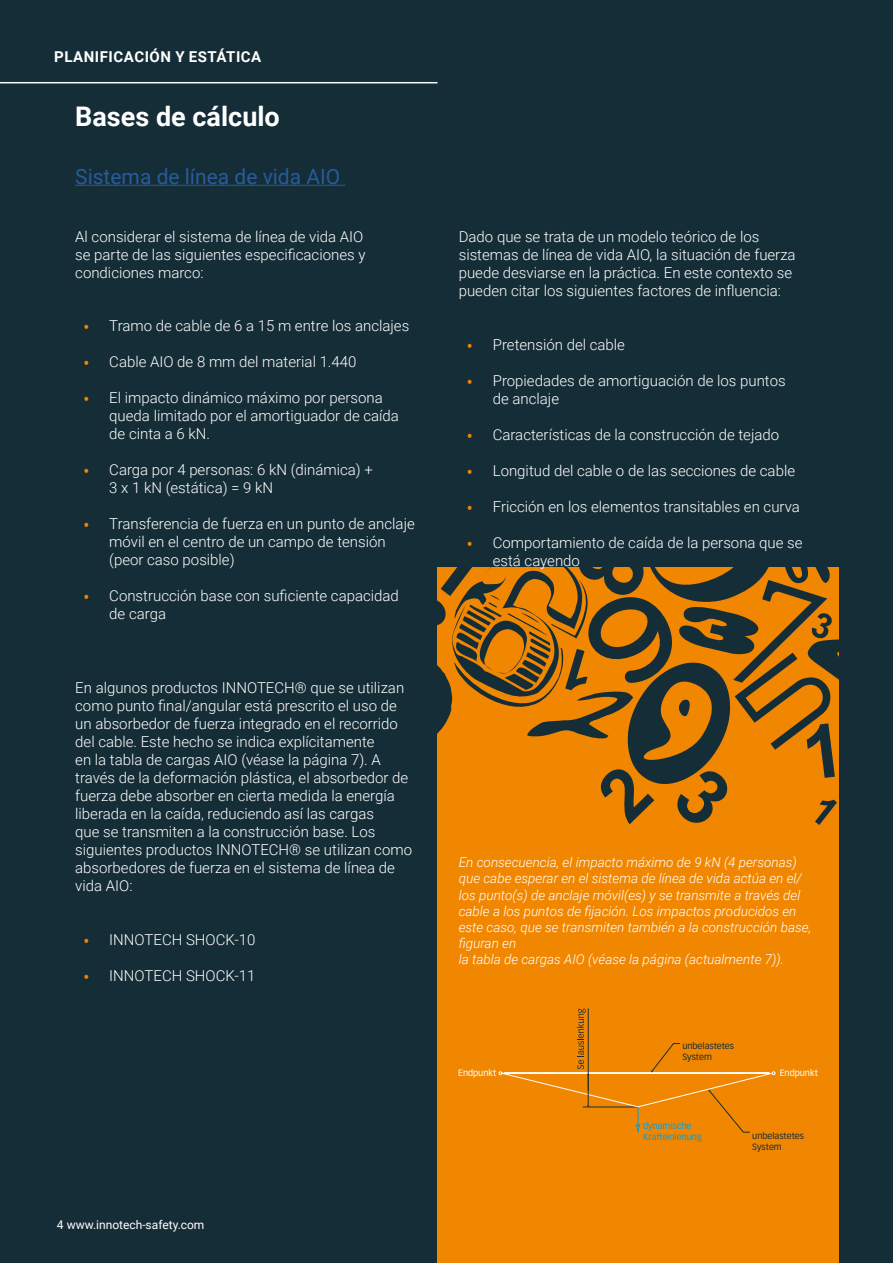
<style>
.page{position:relative;width:893px;height:1263px;background:#152d37}
.page>*{position:absolute;margin:0;border:0;box-sizing:border-box;transform-origin:0 0}
.t1{font:700 27px "Roboto";color:#fff}
.t2{font:21px "Roboto";color:#275b9b}
.t3{font:300 15px/18px "Roboto";color:#fff}
.t4{font:700 15px "Roboto";letter-spacing:.035em;color:#fff}
.t5{font:italic 300 13.5px/16.2px "Roboto";color:#fff}
.t6{font:12px "Roboto";color:#fff}
.t7{font:9px/10.8px "Vectora LT Pro";color:#1c2d36}
.t8{font:9px/10.8px "Vectora LT Pro";color:#009fe3}
.t9{font:9px "Vectora LT Pro";color:#fff}
.s1{font-family:"Vectora LT Std";font-size:11.7px;color:#f18700}
</style>
<div class="page">
<div style="left:437px;top:568px;width:402px;height:695px;background:#f18700"></div>
<svg style="left:498px;top:1008px;width:278px;height:125px"></svg>
<svg style="left:437px;top:567px;width:402px;height:258px"></svg>
<hr style="left:75px;top:185px;width:270px;height:1px;background:#275b9b">
<hr style="left:0;top:82px;width:437px;height:1px;background:#fff">
<p class="t4" style="left:54px;top:46px;width:209px">PLANIFICACIÓN Y ESTÁTICA</p>
<h1 class="t1" style="left:75px;top:97px;width:206px">Bases de cálculo</h1>
<h2 class="t2" style="left:75px;top:162px;width:267px">Sistema de línea de vida AIO</h2>
<p class="t3" style="left:75px;top:227px;width:292px">Al considerar el sistema de línea de vida AIO se parte de las siguientes especificaciones y condiciones marco:</p>
<p class="t3" style="left:84px;top:316px;width:327px"><span class="s1">•</span> Tramo de cable de 6 a 15 m entre los anclajes</p>
<p class="t3" style="left:84px;top:352px;width:274px"><span class="s1">•</span> Cable AIO de 8 mm del material 1.440</p>
<p class="t3" style="left:109px;top:388px;width:291px;text-indent:-26px"><span class="s1">•</span> El impacto dinámico máximo por persona queda limitado por el amortiguador de caída de cinta a 6 kN.</p>
<p class="t3" style="left:109px;top:460px;width:265px;text-indent:-26px"><span class="s1">•</span> Carga por 4 personas: 6 kN (dinámica) +<br>3 x 1 kN (estática) = 9 kN</p>
<p class="t3" style="left:109px;top:514px;width:307px;text-indent:-26px"><span class="s1">•</span> Transferencia de fuerza en un punto de anclaje móvil en el centro de un campo de tensión (peor caso posible)</p>
<p class="t3" style="left:109px;top:586px;width:291px;text-indent:-26px"><span class="s1">•</span> Construcción base con suficiente capacidad de carga</p>
<p class="t3" style="left:75px;top:678px;width:338px">En algunos productos INNOTECH® que se utilizan como punto final/angular está prescrito el uso de un absorbedor de fuerza integrado en el recorrido del cable. Este hecho se indica explícitamente<br>en la tabla de cargas AIO (véase la página 7). A través de la deformación plástica, el absorbedor de fuerza debe absorber en cierta medida la energía liberada en la caída, reduciendo así las cargas<br>que se transmiten a la construcción base. Los siguientes productos INNOTECH® se utilizan como absorbedores de fuerza en el sistema de línea de vida AIO:</p>
<p class="t3" style="left:84px;top:930px;width:173px"><span class="s1">•</span> INNOTECH SHOCK-10</p>
<p class="t3" style="left:84px;top:966px;width:173px"><span class="s1">•</span> INNOTECH SHOCK-11</p>
<p class="t6" style="left:57px;top:1216px;width:149px">4 www.innotech-safety.com</p>
<p class="t3" style="left:459px;top:227px;width:338px">Dado que se trata de un modelo teórico de los sistemas de línea de vida AIO, la situación de fuerza puede desviarse en la práctica. En este contexto se pueden citar los siguientes factores de influencia:</p>
<p class="t3" style="left:467px;top:335px;width:159px"><span class="s1">•</span> Pretensión del cable</p>
<p class="t3" style="left:493px;top:371px;width:294px;text-indent:-26px"><span class="s1">•</span> Propiedades de amortiguación de los puntos de anclaje</p>
<p class="t3" style="left:467px;top:425px;width:313px"><span class="s1">•</span> Características de la construcción de tejado</p>
<p class="t3" style="left:467px;top:461px;width:329px"><span class="s1">•</span> Longitud del cable o de las secciones de cable</p>
<p class="t3" style="left:467px;top:497px;width:334px"><span class="s1">•</span> Fricción en los elementos transitables en curva</p>
<p class="t3" style="left:493px;top:533px;width:311px;text-indent:-26px"><span class="s1">•</span> Comportamiento de caída de la persona que se está cayendo</p>
<p class="t5" style="left:459px;top:854px;width:354px">En consecuencia, el impacto máximo de 9 kN (4 personas) que cabe esperar en el sistema de línea de vida actúa en el/ los punto(s) de anclaje móvil(es) y se transmite a través del cable a los puntos de fijación. Los impactos producidos en este caso, que se transmiten también a la construcción base, figuran en<br>la tabla de cargas AIO (véase la página (actualmente 7)).</p>
<p class="t7" style="left:682px;top:1041px;width:53px">unbelastetes<br>System</p>
<p class="t9" style="left:458px;top:1067px;width:40px">Endpunkt</p>
<p class="t9" style="left:780px;top:1068px;width:40px">Endpunkt</p>
<p class="t8" style="left:643px;top:1120px;width:60px">dynamische<br>Krafteinleitung</p>
<p class="t7" style="left:752px;top:1130px;width:53px">unbelastetes<br>System</p>
</div>
